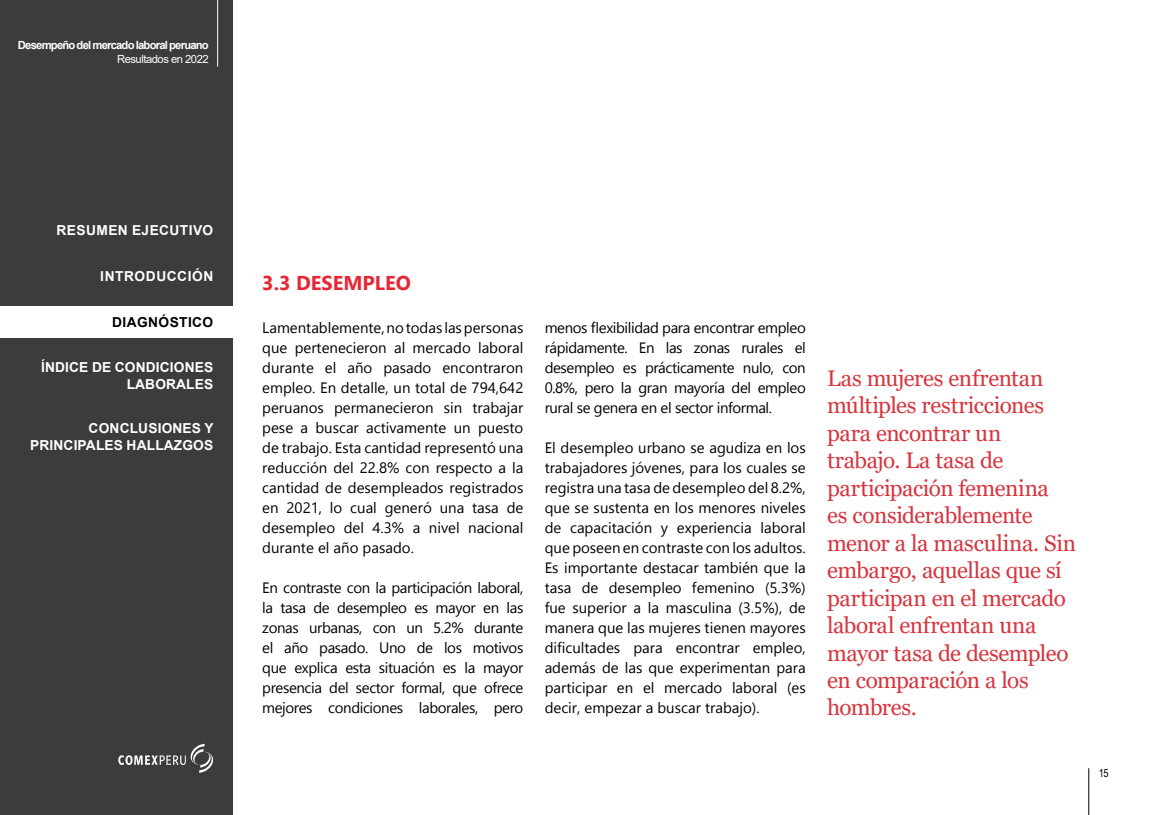
<style>
.page{position:relative;width:1152px;height:815px;background:#fff}
.page>*{position:absolute;margin:0;border:0;box-sizing:border-box;transform-origin:0 0}
.t1{font:22.5px/27.5px "Georgia";letter-spacing:-.02em;color:#d6363f}
.t2{font:700 20px "Gadugi";color:#e62733}
.t3{font:15px/20px "Gadugi";letter-spacing:-.01em;color:#000;text-align:justify}
.t4{font:700 13.75px/16.2px "Arial";letter-spacing:.01em;color:#fff;text-align:right}
.t5{font:700 13.75px "Arial";letter-spacing:.03em;color:#fff}
.t6{font:700 13.75px "Arial";letter-spacing:.04em;color:#fff}
.t7{font:700 13.75px "Arial";letter-spacing:.03em;color:#000}
.t8{font:700 11.25px "Arial";letter-spacing:-.07em;color:#fff}
.t9{font:11.25px "Arial";letter-spacing:-.04em;color:#fff}
.t10{font:11.25px "Arial Narrow";color:#000}
</style>
<div class="page">
<hr style="left:1088px;top:768px;width:1px;height:47px;background:#000">
<div style="left:0;top:0;width:232px;height:815px;background:#3c3c3b"></div>
<svg style="left:118px;top:744px;width:95px;height:29px"></svg>
<hr style="left:217px;top:0;width:1px;height:67px;background:#fff">
<div style="left:0;top:306px;width:232px;height:32px;background:#fff"></div>
<p class="t8" style="left:18px;top:37px;width:192px">Desempeño del mercado laboral peruano</p>
<p class="t9" style="left:117px;top:51px;width:93px">Resultados en 2022</p>
<p class="t5" style="left:57px;top:220px;width:158px">RESUMEN EJECUTIVO</p>
<p class="t6" style="left:100px;top:266px;width:114px">INTRODUCCIÓN</p>
<p class="t7" style="left:112px;top:312px;width:103px">DIAGNÓSTICO</p>
<p class="t4" style="left:41px;top:360px;width:174px">ÍNDICE DE CONDICIONES<br>LABORALES</p>
<p class="t4" style="left:30px;top:421px;width:185px">CONCLUSIONES Y<br>PRINCIPALES HALLAZGOS</p>
<h2 class="t2" style="left:262px;top:271px;width:150px">3.3 DESEMPLEO</h2>
<p class="t3" style="left:262px;top:318px;width:263px">Lamentablemente, no todas las personas que pertenecieron al mercado laboral durante el año pasado encontraron empleo. En detalle, un total de 794,642 peruanos permanecieron sin trabajar pese a buscar activamente un puesto de trabajo. Esta cantidad representó una reducción del 22.8% con respecto a la cantidad de desempleados registrados en 2021, lo cual generó una tasa de desempleo del 4.3% a nivel nacional durante el año pasado.</p>
<p class="t3" style="left:262px;top:578px;width:263px">En contraste con la participación laboral, la tasa de desempleo es mayor en las zonas urbanas, con un 5.2% durante el año pasado. Uno de los motivos que explica esta situación es la mayor presencia del sector formal, que ofrece mejores condiciones laborales, pero</p>
<p class="t3" style="left:544px;top:318px;width:263px">menos flexibilidad para encontrar empleo rápidamente. En las zonas rurales el desempleo es prácticamente nulo, con 0.8%, pero la gran mayoría del empleo rural se genera en el sector informal.</p>
<p class="t3" style="left:544px;top:438px;width:263px">El desempleo urbano se agudiza en los trabajadores jóvenes, para los cuales se registra una tasa de desempleo del 8.2%, que se sustenta en los menores niveles de capacitación y experiencia laboral que poseen en contraste con los adultos.<br>Es importante destacar también que la tasa de desempleo femenino (5.3%) fue superior a la masculina (3.5%), de manera que las mujeres tienen mayores dificultades para encontrar empleo, además de las que experimentan para participar en el mercado laboral (es decir, empezar a buscar trabajo).</p>
<p class="t1" style="left:827px;top:364px;width:251px">Las mujeres enfrentan múltiples restricciones para encontrar un trabajo. La tasa de participación femenina<br>es considerablemente menor a la masculina. Sin embargo, aquellas que sí participan en el mercado laboral enfrentan una mayor tasa de desempleo en comparación a los hombres.</p>
<p class="t10" style="left:1098px;top:765px;width:11px">15</p>
</div>
